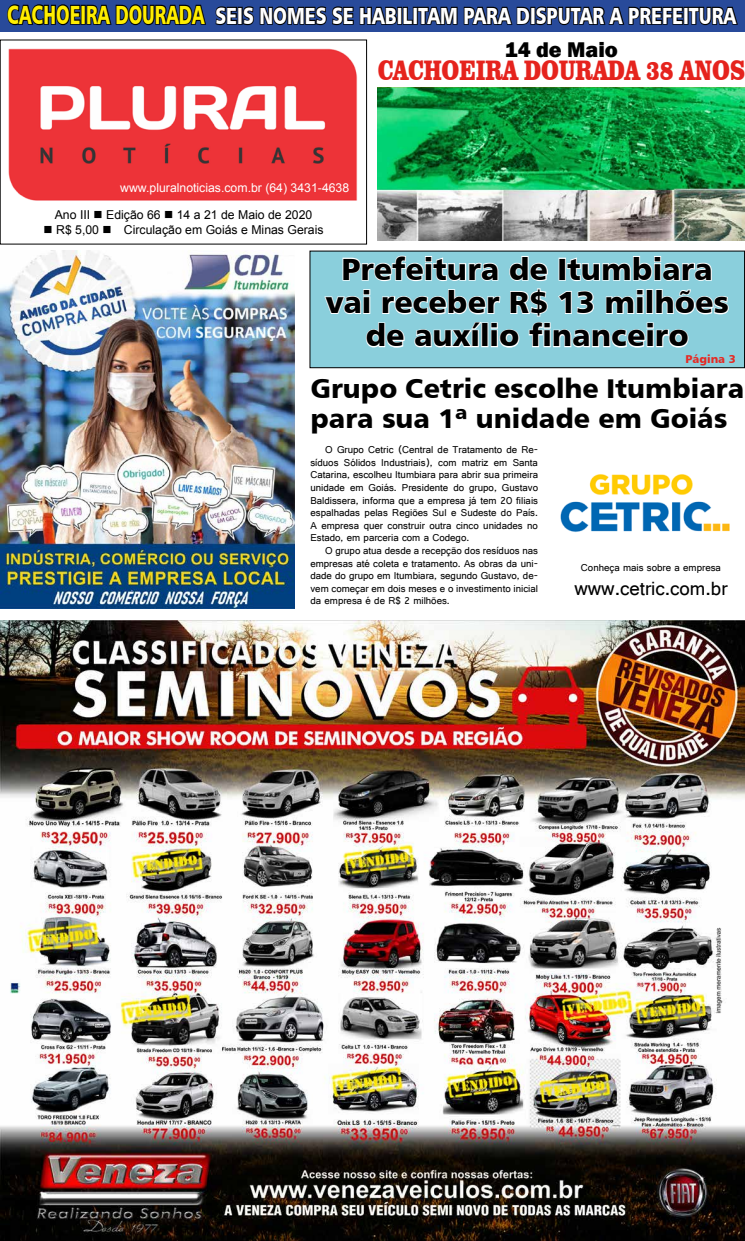
<style>
.page{position:relative;width:745px;height:1241px;background:#fff}
.page>*{position:absolute;margin:0;border:0;box-sizing:border-box;transform-origin:0 0}
.t1{font:30.62px/33.2px "Humanist 777 BT Black B";color:#000;text-align:center}
.t2{font:900 28.88px "Clarendon BT";color:#e5231d;scale:.73 1}
.t3{font:27.12px/29.8px "Humanist 777 BT Black B";color:#000}
.t4{font:23.28px "Humanist 777 BT Black B";color:#fff;scale:.77 1}
.t5{font:800 21.88px "Franklin Gothic";color:#000}
.t6{font:20.12px "Gautami";color:#000}
.t7{font:12.25px "Arial";color:#000}
.t8{font:12.25px "Arial";color:#fff}
.t9{font:11.38px "Humanist 777 BT Black B";color:#e62a24}
.t10{font:10.5px/12.6px "Gautami";color:#000;text-align:justify}
.s1{font-size:26.25px;color:#ffed00}
</style>
<div class="page">
<div style="left:0;top:0;width:744px;height:31px;background:#284a9a"></div>
<img style="left:8px;top:48px;width:350px;height:152px">
<svg style="left:7px;top:4px;width:199px;height:22px"></svg>
<img style="left:0;top:620px;width:744px;height:620px">
<img style="left:377px;top:101px;width:367px;height:139px">
<svg style="left:214px;top:6px;width:530px;height:95px"></svg>
<img style="left:0;top:250px;width:294px;height:358px">
<div style="left:310px;top:251px;width:434px;height:116px;background:#8acfdc"></div>
<div style="left:309px;top:250px;width:435px;height:118px;border:1px solid #000"></div>
<svg style="left:324px;top:255px;width:405px;height:93px"></svg>
<img style="left:560px;top:474px;width:170px;height:58px">
<h3 class="t4" style="left:7px;top:1px;width:947px"><span class="s1">CACHOEIRA DOURADA</span> SEIS NOMES SE HABILITAM PARA DISPUTAR A PREFEITURA</h3>
<h3 class="t5" style="left:504px;top:35px;width:115px">14 de Maio</h3>
<h2 class="t2" style="left:377px;top:52px;width:504px">CACHOEIRA DOURADA 38 ANOS</h2>
<p class="t8" style="left:120px;top:179px;width:230px">www.pluralnoticias.com.br (64) 3431-4638</p>
<p class="t7" style="left:55px;top:207px;width:259px">Ano III ■ Edição 66 ■ 14 a 21 de Maio de 2020</p>
<p class="t7" style="left:44px;top:222px;width:281px">■ R$ 5,00 ■ Circulação em Goiás e Minas Gerais</p>
<h1 class="t1" style="left:325px;top:251px;width:404px">Prefeitura de Itumbiara vai receber R$ 13 milhões de auxílio financeiro</h1>
<p class="t9" style="left:685px;top:351px;width:52px">Página 3</p>
<h3 class="t3" style="left:310px;top:372px;width:435px">Grupo Cetric escolhe Itumbiara para sua 1ª unidade em Goiás</h3>
<p class="t10" style="left:310px;top:443px;width:229px;text-indent:15px">O Grupo Cetric (Central de Tratamento de Re&shy;síduos Sólidos Industriais), com matriz em Santa Catarina, escolheu Itumbiara para abrir sua primeira unidade em Goiás. Presidente do grupo, Gustavo Baldissera, informa que a empresa já tem 20 filiais espalhadas pelas Regiões Sul e Sudeste do País.<br>A empresa quer construir outra cinco unidades no Estado, em parceria com a Codego.</p>
<p class="t10" style="left:310px;top:544px;width:229px;text-indent:15px">O grupo atua desde a recepção dos resíduos nas empresas até coleta e tratamento. As obras da uni&shy;dade do grupo em Itumbiara, segundo Gustavo, de&shy;vem começar em dois meses e o investimento inicial da empresa é de R$ 2 milhões.</p>
<p class="t10" style="left:580px;top:560px;width:141px">Conheça mais sobre a empresa</p>
<h3 class="t6" style="left:574px;top:576px;width:154px">www.cetric.com.br</h3>
</div>
